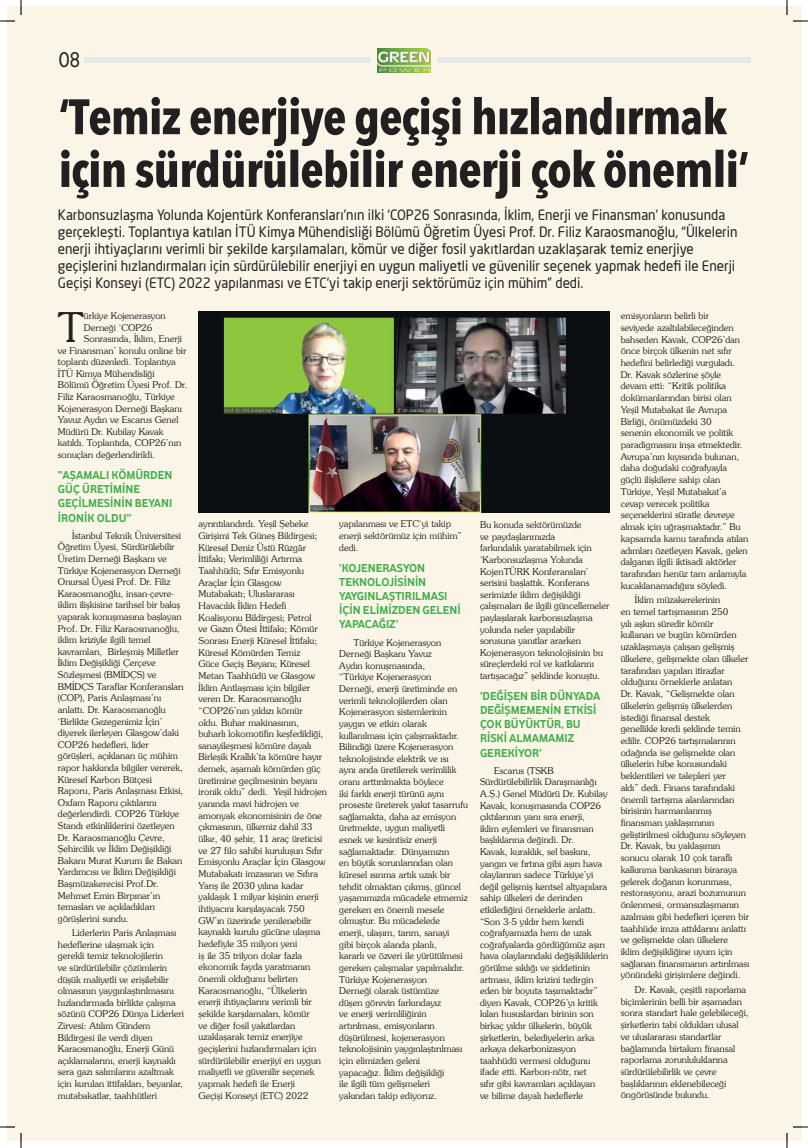
<style>
.page{position:relative;width:808px;height:1148px;background:#fff}
.page>*{position:absolute;margin:0;border:0;box-sizing:border-box;transform-origin:0 0}
.t1{font:40.7px "Southern Plain";color:#231f20}
.t2{font:22.3px "Vodafone Rg";color:#231f20;scale:.95 1}
.t3{font:14.1px/16.9px "Neo Sans Pro";color:#231f20;scale:.95 1}
.t4{font:700 12px/14.1px "Vodafone Rg";color:#40ae49}
.t5{font:9.3px/11.6px "Southern Plain";color:#231f20}
</style>
<div class="page">
<div style="left:7px;top:7px;width:794px;height:1134px;background:#fbf5e8"></div>
<div style="left:84px;top:58px;width:287px;height:5px;background:#e6e7e9"></div>
<div style="left:437px;top:58px;width:313px;height:5px;background:#e6e7e9"></div>
<img style="left:378px;top:48px;width:52px;height:24px">
<img style="left:198px;top:312px;width:411px;height:201px">
<svg style="left:60px;top:97px;width:687px;height:102px"></svg>
<svg style="left:0;top:1126px;width:15px;height:1px"></svg>
<svg style="left:793px;top:1126px;width:14px;height:1px"></svg>
<svg style="left:0;top:0;width:22px;height:22px"></svg>
<svg style="left:20px;top:1133px;width:2px;height:15px"></svg>
<svg style="left:786px;top:0;width:21px;height:22px"></svg>
<svg style="left:786px;top:1133px;width:1px;height:15px"></svg>
<h2 class="t2" style="left:59px;top:47px;width:24px">08</h2>
<p class="t3" style="left:58px;top:206px;width:716px">Karbonsuzlaşma Yolunda Kojentürk Konferansları’nın ilki ‘COP26 Sonrasında, İklim, Enerji ve Finansman’ konusunda gerçekleşti. Toplantıya katılan İTÜ Kimya Mühendisliği Bölümü Öğretim Üyesi Prof. Dr. Filiz Karaosmanoğlu, “Ülkelerin enerji ihtiyaçlarını verimli bir şekilde karşılamaları, kömür ve diğer fosil yakıtlardan uzaklaşarak temiz enerjiye geçişlerini hızlandırmaları için sürdürülebilir enerjiyi en uygun maliyetli ve güvenilir seçenek yapmak hedefi ile Enerji Geçişi Konseyi (ETC) 2022 yapılanması ve ETC‘yi takip enerji sektörümüz için mühim” dedi.</p>
<h1 class="t1" style="left:58px;top:302px;width:28px">T</h1>
<p class="t5" style="left:84px;top:310px;width:83px">ürkiye Kojenerasyon</p>
<p class="t5" style="left:84px;top:321px;width:70px">Derneği ‘COP26</p>
<p class="t5" style="left:84px;top:333px;width:100px">Sonrasında, İklim, Enerji</p>
<p class="t5" style="left:58px;top:344px;width:130px">ve Finansman’ konulu online bir</p>
<p class="t5" style="left:58px;top:356px;width:119px">toplantı düzenledi. Toplantıya</p>
<p class="t5" style="left:58px;top:367px;width:98px">İTÜ Kimya Mühendisliği</p>
<p class="t5" style="left:58px;top:379px;width:131px">Bölümü Öğretim Üyesi Prof. Dr.</p>
<p class="t5" style="left:58px;top:391px;width:118px">Filiz Karaosmanoğlu, Türkiye</p>
<p class="t5" style="left:58px;top:402px;width:126px">Kojenerasyon Derneği Başkanı</p>
<p class="t5" style="left:58px;top:414px;width:122px">Yavuz Aydın ve Escarus Genel</p>
<p class="t5" style="left:58px;top:425px;width:107px">Müdürü Dr. Kubilay Kavak</p>
<p class="t5" style="left:58px;top:437px;width:125px">katıldı. Toplantıda, COP26’nın</p>
<p class="t5" style="left:58px;top:448px;width:99px">sonuçları değerlendirildi.</p>
<p class="t4" style="left:58px;top:468px;width:116px">“AŞAMALI KÖMÜRDEN<br>GÜÇ ÜRETİMİNE<br>GEÇİLMESİNİN BEYANI<br>İRONİK OLDU”</p>
<p class="t5" style="left:58px;top:529px;width:127px;text-indent:14px">İstanbul Teknik Üniversitesi<br>Öğretim Üyesi, Sürdürülebilir<br>Üretim Derneği Başkanı ve<br>Türkiye Kojenerasyon Derneği<br>Onursal Üyesi Prof. Dr. Filiz<br>Karaosmanoğlu, insan-çevre&shy;iklim ilişkisine tarihsel bir bakış yaparak konuşmasına başlayan<br>Prof. Dr. Filiz Karaosmanoğlu, iklim kriziyle ilgili temel kavramları, Birleşmiş Milletler<br>İklim Değişikliği Çerçeve<br>Sözleşmesi (BMİDÇS) ve<br>BMİDÇS Taraflar Konferansları (COP), Paris Anlaşması’nı anlattı. Dr. Karaosmanoğlu ‘Birlikte Gezegenimiz İçin’ diyerek ilerleyen Glasgow’daki<br>COP26 hedefleri, lider görüşleri, açıklanan üç mühim rapor hakkında bilgiler vererek,<br>Küresel Karbon Bütçesi<br>Raporu, Paris Anlaşması Etkisi,<br>Oxfam Raporu çıktılarını değerlendirdi. COP26 Türkiye<br>Standı etkinliklerini özetleyen<br>Dr. Karaosmanoğlu Çevre,<br>Şehircilik ve İklim Değişikliği<br>Bakanı Murat Kurum ile Bakan<br>Yardımcısı ve İklim Değişikliği<br>Başmüzakerecisi Prof.Dr.<br>Mehmet Emin Birpınar’ın temasları ve açıkladıkları görüşlerini sundu.</p>
<p class="t5" style="left:58px;top:926px;width:128px;text-indent:14px">Liderlerin Paris Anlaşması hedeflerine ulaşmak için<br>gerekli temiz teknolojilerin<br>ve sürdürülebilir çözümlerin düşük maliyetli ve erişilebilir olmasının yaygınlaştırılmasını hızlandırmada birlikte çalışma sözünü COP26 Dünya Liderleri<br>Zirvesi: Atılım Gündem<br>Bildirgesi ile verdi diyen<br>Karaosmanoğlu, Enerji Günü açıklamalarını, enerji kaynaklı sera gazı salımlarını azaltmak için kurulan ittifakları, beyanlar, mutabakatlar, taahhütleri</p>
<p class="t5" style="left:198px;top:518px;width:130px">ayrıntılandırdı. Yeşil Şebeke<br>Girişimi Tek Güneş Bildirgesi;<br>Küresel Deniz Üstü Rüzgâr<br>İttifakı; Verimliliği Artırma<br>Taahhüdü; Sıfır Emisyonlu<br>Araçlar İçin Glasgow<br>Mutabakatı; Uluslararası<br>Havacılık İklim Hedefi<br>Koalisyonu Bildirgesi; Petrol<br>ve Gazın Ötesi İttifakı; Kömür<br>Sonrası Enerji Küresel İttifakı;<br>Küresel Kömürden Temiz<br>Güce Geçiş Beyanı; Küresel<br>Metan Taahhüdü ve Glasgow<br>İklim Antlaşması için bilgiler veren Dr. Karaosmanoğlu “COP26’nın yıldızı kömür<br>oldu. Buhar makinasının, buharlı lokomotifin keşfedildiği, sanayileşmesi kömüre dayalı<br>Birleşik Krallık’ta kömüre hayır demek, aşamalı kömürden güç üretimine geçilmesinin beyanı ironik oldu” dedi. Yeşil hidrojen yanında mavi hidrojen ve amonyak ekonomisinin de öne çıkmasının, ülkemiz dahil 33 ülke, 40 şehir, 11 araç üreticisi ve 27 filo sahibi kuruluşun Sıfır<br>Emisyonlu Araçlar İçin Glasgow<br>Mutabakatı imzasının ve Sıfıra<br>Yarış ile 2030 yılına kadar yaklaşık 1 milyar kişinin enerji ihtiyacını karşılayacak 750<br>GW’ın üzerinde yenilenebilir kaynaklı kurulu gücüne ulaşma hedefiyle 35 milyon yeni<br>iş ile 35 trilyon dolar fazla ekonomik fayda yaratmanın önemli olduğunu belirten<br>Karaosmanoğlu, “Ülkelerin enerji ihtiyaçlarını verimli bir şekilde karşılamaları, kömür<br>ve diğer fosil yakıtlardan uzaklaşarak temiz enerjiye geçişlerini hızlandırmaları için sürdürülebilir enerjiyi en uygun maliyetli ve güvenilir seçenek yapmak hedefi ile Enerji<br>Geçişi Konseyi (ETC) 2022</p>
<p class="t5" style="left:339px;top:518px;width:124px">yapılanması ve ETC‘yi takip enerji sektörümüz için mühim” dedi.</p>
<p class="t4" style="left:339px;top:560px;width:123px">‘KOJENERASYON<br>TEKNOLOJİSİNİN<br>YAYGINLAŞTIRILMASI<br>İÇİN ELİMİZDEN GELENİ<br>YAPACAĞIZ’</p>
<p class="t5" style="left:339px;top:636px;width:130px;text-indent:14px">Türkiye Kojenerasyon<br>Derneği Başkanı Yavuz<br>Aydın konuşmasında,<br>“Türkiye Kojenerasyon<br>Derneği, enerji üretiminde en verimli teknolojilerden olan<br>Kojenerasyon sistemlerinin yaygın ve etkin olarak kullanılması için çalışmaktadır.<br>Bilindiği üzere Kojenerasyon teknolojisinde elektrik ve ısı<br>aynı anda üretilerek verimlilik oranı arttırılmakta böylece<br>iki farklı enerji türünü aynı proseste üreterek yakıt tasarrufu sağlamakta, daha az emisyon üretmekte, uygun maliyetli esnek ve kesintisiz enerji sağlamaktadır. Dünyamızın<br>en büyük sorunlarından olan küresel ısınma artık uzak bir tehdit olmaktan çıkmış, güncel yaşamımızda mücadele etmemiz gereken en önemli mesele olmuştur. Bu mücadelede<br>enerji, ulaşım, tarım, sanayi<br>gibi birçok alanda planlı,<br>kararlı ve özveri ile yürütülmesi gereken çalışmalar yapılmalıdır.<br>Türkiye Kojenerasyon<br>Derneği olarak üstümüze<br>düşen görevin farkındayız<br>ve enerji verimliliğinin artırılması, emisyonların düşürülmesi, kojenerasyon teknolojisinin yaygınlaştırılması için elimizden geleni<br>yapacağız. İklim değişikliği<br>ile ilgili tüm gelişmeleri yakından takip ediyoruz.</p>
<p class="t5" style="left:480px;top:519px;width:131px">Bu konuda sektörümüzde<br>ve paydaşlarımızda<br>farkındalık yaratabilmek için ‘Karbonsuzlaşma Yolunda<br>KojenTÜRK Konferansları’ serisini başlattık. Konferans serimizde iklim değişikliği çalışmaları ile ilgili güncellemeler paylaşılarak karbonsuzlaşma yolunda neler yapılabilir sorusuna yanıtlar ararken<br>Kojenerasyon teknolojisinin bu süreçlerdeki rol ve katkılarını tartışacağız” şeklinde konuştu.</p>
<p class="t4" style="left:480px;top:689px;width:122px">‘DEĞİŞEN BİR DÜNYADA<br>DEĞİŞMEMENİN ETKİSİ<br>ÇOK BÜYÜKTÜR, BU<br>RİSKİ ALMAMAMIZ<br>GEREKİYOR’</p>
<p class="t5" style="left:480px;top:764px;width:130px;text-indent:14px">Escarus (TSKB<br>Sürdürülebilirlik Danışmanlığı<br>A.Ş.) Genel Müdürü Dr. Kubilay<br>Kavak, konuşmasında COP26 çıktılarının yanı sıra enerji,<br>iklim eylemleri ve finansman başlıklarına değindi. Dr.<br>Kavak, kuraklık, sel baskını, yangın ve fırtına gibi aşırı hava olaylarının sadece Türkiye’yi değil gelişmiş kentsel altyapılara sahip ülkeleri de derinden etkilediğini örneklerle anlattı. “Son 3-5 yıldır hem kendi coğrafyamızda hem de uzak coğrafyalarda gördüğümüz aşırı hava olaylarındaki değişikliklerin görülme sıklığı ve şiddetinin artması, iklim krizini tedirgin eden bir boyuta taşımaktadır” diyen Kavak, COP26’yı kritik kılan hususlardan birinin son birkaç yıldır ülkelerin, büyük şirketlerin, belediyelerin arka arkaya dekarbonizasyon taahhüdü vermesi olduğunu ifade etti. Karbon-nötr, net<br>sıfır gibi kavramları açıklayan<br>ve bilime dayalı hedeflerle</p>
<p class="t5" style="left:620px;top:310px;width:129px">emisyonların belirli bir<br>seviyede azaltılabileceğinden bahseden Kavak, COP26’dan önce birçok ülkenin net sıfır hedefini belirlediği vurguladı.<br>Dr. Kavak sözlerine şöyle devam etti: “Kritik politika dokümanlarından birisi olan<br>Yeşil Mutabakat ile Avrupa<br>Birliği, önümüzdeki 30<br>senenin ekonomik ve politik paradigmasını inşa etmektedir.<br>Avrupa’nın kıyısında bulunan, daha doğudaki coğrafyayla güçlü ilişkilere sahip olan<br>Türkiye, Yeşil Mutabakat’a cevap verecek politika seçeneklerini süratle devreye almak için uğraşmaktadır.” Bu kapsamda kamu tarafında atılan adımları özetleyen Kavak, gelen dalganın ilgili iktisadi aktörler tarafından henüz tam anlamıyla kucaklanamadığını söyledi.</p>
<p class="t5" style="left:620px;top:594px;width:130px;text-indent:14px">İklim müzakerelerinin<br>en temel tartışmasının 250<br>yılı aşkın süredir kömür<br>kullanan ve bugün kömürden uzaklaşmaya çalışan gelişmiş ülkelere, gelişmekte olan ülkeler tarafından yapılan itirazlar olduğunu örneklerle anlatan<br>Dr. Kavak, “Gelişmekte olan ülkelerin gelişmiş ülkelerden istediği finansal destek<br>genellikle kredi şeklinde temin edilir. COP26 tartışmalarının odağında ise gelişmekte olan ülkelerin hibe konusundaki beklentileri ve talepleri yer<br>aldı” dedi. Finans tarafındaki önemli tartışma alanlarından birisinin harmanlanmış finansman yaklaşımının geliştirilmesi olduğunu söyleyen<br>Dr. Kavak, bu yaklaşımın sonucu olarak 10 çok taraflı kalkınma bankasının biraraya gelerek doğanın korunması, restorasyonu, arazi bozumunun önlenmesi, ormansızlaşmanın azalması gibi hedefleri içeren bir taahhüde imza attıklarını anlattı ve gelişmekte olan ülkelere iklim değişikliğine uyum için sağlanan finansmanın artırılması yönündeki girişimlere değindi.</p>
<p class="t5" style="left:620px;top:983px;width:129px;text-indent:14px">Dr. Kavak, çeşitli raporlama biçimlerinin belli bir aşamadan sonra standart hale gelebileceği, şirketlerin tabi oldukları ulusal ve uluslararası standartlar bağlamında birtakım finansal raporlama zorunluluklarına sürdürülebilirlik ve çevre başlıklarının eklenebileceği öngörüsünde bulundu.</p>
</div>
